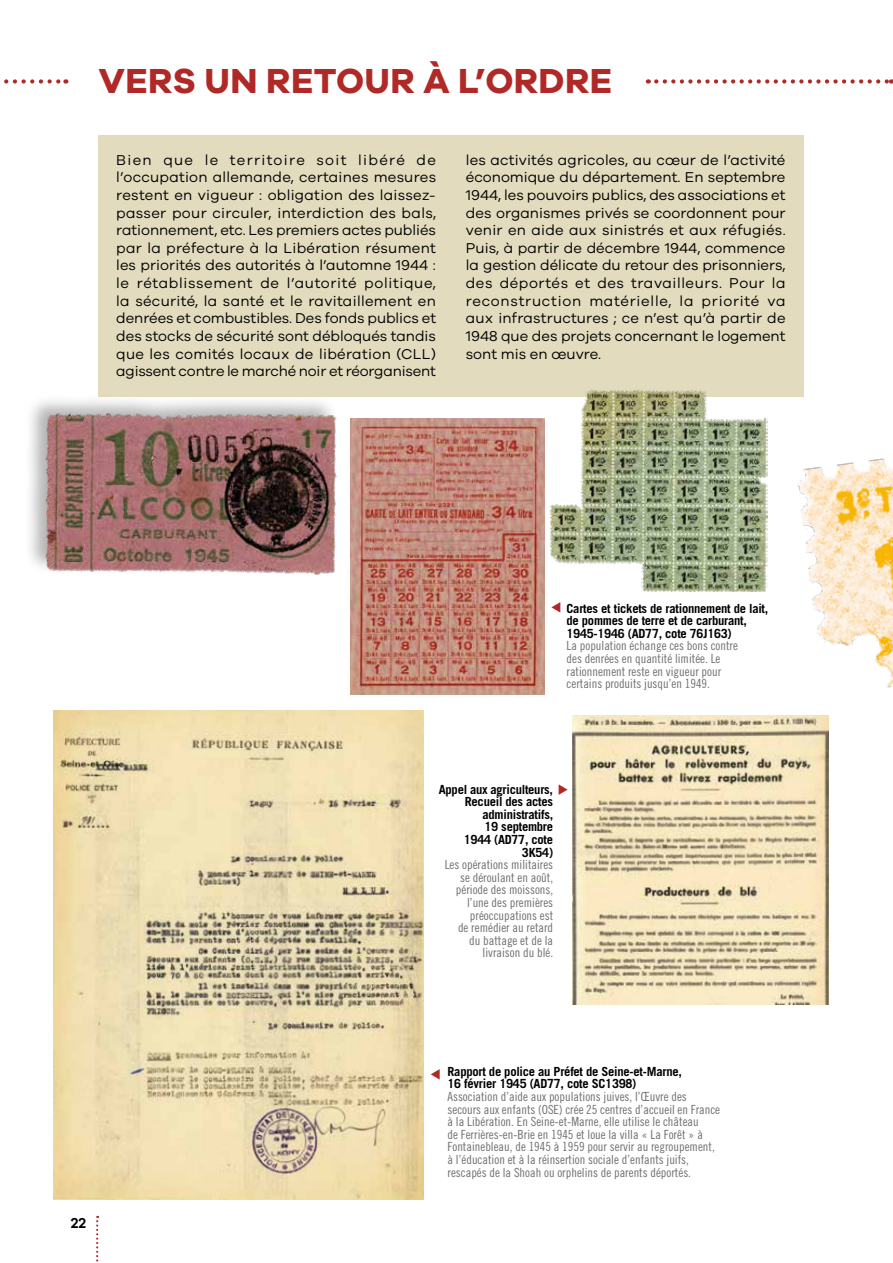
<style>
.page{position:relative;width:893px;height:1263px;background:#fff}
.page>*{position:absolute;margin:0;border:0;box-sizing:border-box;transform-origin:0 0}
.t1{font:700 35.85px "Galano Grotesque";letter-spacing:.01em;color:#b02927}
.t2{font:14.7px/17.7px "Galano Grotesque";color:#000;text-align:justify}
.t3{font:600 14.7px "Galano Grotesque";color:#000}
.t4{font:12.6px/12.6px "Trade Gothic LT Std Cn 18";color:#706f6f}
.t5{font:700 12.6px/12.6px "Trade Gothic LT Std";letter-spacing:-.02em;color:#000}
</style>
<div class="page">
<svg style="left:96px;top:1216px;width:2px;height:46px"></svg>
<svg style="left:656px;top:79px;width:236px;height:5px"></svg>
<svg style="left:4px;top:79px;width:62px;height:5px"></svg>
<div style="left:98px;top:135px;width:705px;height:261px;background:#e2dbbd"></div>
<img style="left:573px;top:716px;width:255px;height:289px">
<img style="left:54px;top:711px;width:369px;height:488px">
<img style="left:350px;top:418px;width:194px;height:277px">
<div style="left:24px;top:393px;width:314px;height:186px;background:#000;opacity:.3"></div>
<img style="left:45px;top:412px;width:292px;height:162px">
<img style="left:550px;top:389px;width:218px;height:203px">
<img style="left:797px;top:458px;width:96px;height:230px">
<h1 class="t1" style="left:99px;top:59px;width:515px">VERS UN RETOUR À L’ORDRE</h1>
<p class="t2" style="left:116px;top:150px;width:321px">Bien que le territoire soit libéré de l’occupation allemande, certaines mesures restent en vigueur : obligation des laissez&shy;passer pour circuler, interdiction des bals, rationnement, etc. Les premiers actes publiés par la préfecture à la Libération résument les priorités des autorités à l’automne 1944 : le rétablissement de l’autorité politique, la sécurité, la santé et le ravitaillement en denrées et combustibles. Des fonds publics et des stocks de sécurité sont débloqués tandis que les comités locaux de libération (CLL) agissent contre le marché noir et réorganisent</p>
<p class="t2" style="left:466px;top:150px;width:321px">les activités agricoles, au cœur de l’activité économique du département. En septembre 1944, les pouvoirs publics, des associations et des organismes privés se coordonnent pour venir en aide aux sinistrés et aux réfugiés.<br>Puis, à partir de décembre 1944, commence la gestion délicate du retour des prisonniers, des déportés et des travailleurs. Pour la reconstruction matérielle, la priorité va aux infrastructures ; ce n’est qu’à partir de 1948 que des projets concernant le logement sont mis en œuvre.</p>
<p class="t3" style="left:71px;top:1214px;width:17px">22</p>
<p class="t5" style="left:567px;top:602px;width:203px">Cartes et tickets de rationnement de lait, de pommes de terre et de carburant,<br>1945-1946 (AD77, cote 76J163)</p>
<p class="t4" style="left:567px;top:639px;width:173px">La population échange ces bons contre des denrées en quantité limitée. Le rationnement reste en vigueur pour certains produits jusqu’en 1949.</p>
<p class="t5" style="left:439px;top:782px;width:116px;text-align:right">Appel aux agriculteurs,<br>Recueil des actes administratifs,<br>19 septembre<br>1944 (AD77, cote<br>3K54)</p>
<p class="t4" style="left:445px;top:858px;width:110px;text-align:right">Les opérations militaires se déroulant en août, période des moissons, l’une des premières préoccupations est<br>de remédier au retard du battage et de la livraison du blé.</p>
<p class="t5" style="left:448px;top:1065px;width:236px">Rapport de police au Préfet de Seine-et-Marne,<br>16 février 1945 (AD77, cote SC1398)</p>
<p class="t4" style="left:448px;top:1090px;width:274px">Association d’aide aux populations juives, l’Œuvre des secours aux enfants (OSE) crée 25 centres d’accueil en France à la Libération. En Seine-et-Marne, elle utilise le château<br>de Ferrières-en-Brie en 1945 et loue la villa « La Forêt » à Fontainebleau, de 1945 à 1959 pour servir au regroupement, à l’éducation et à la réinsertion sociale d’enfants juifs, rescapés de la Shoah ou orphelins de parents déportés.</p>
</div>
